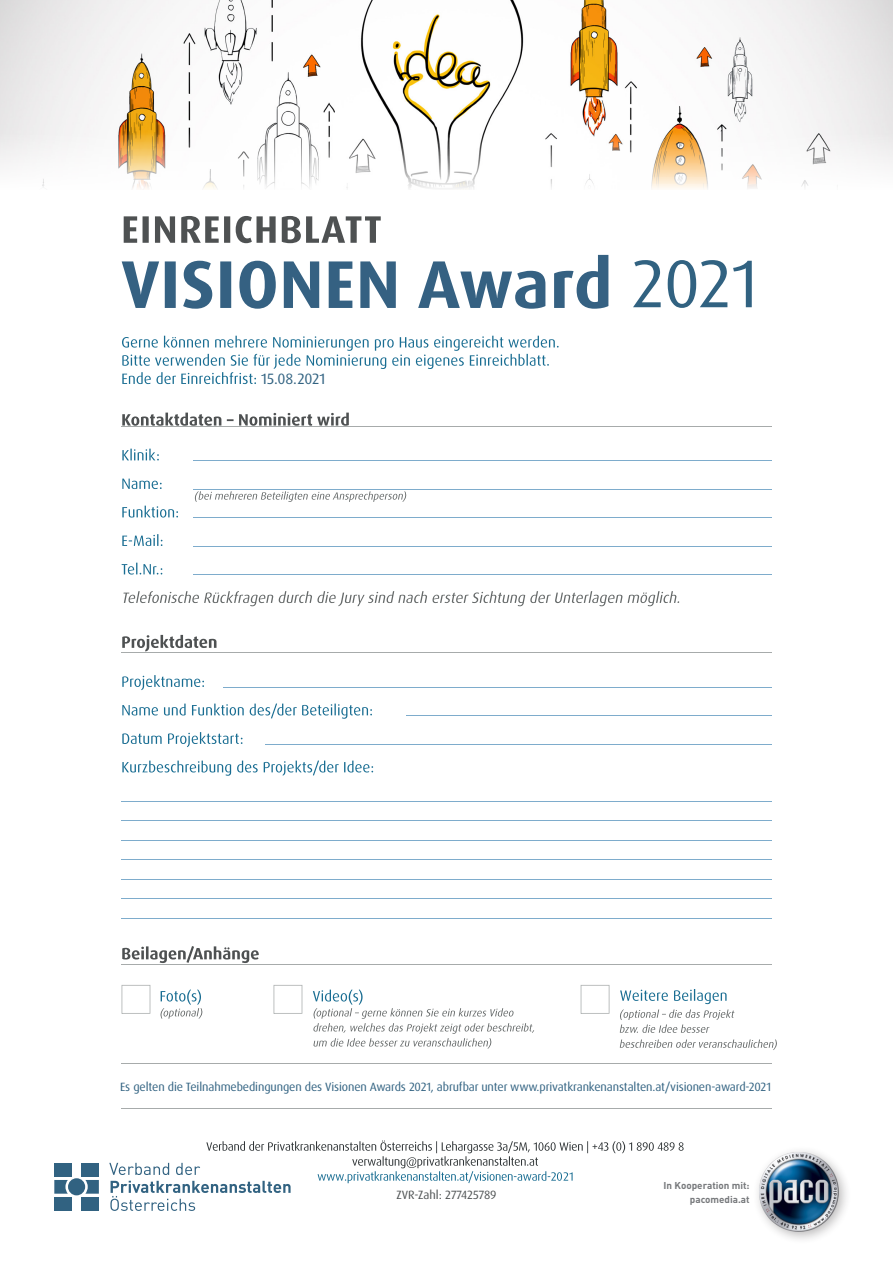
<style>
.page{position:relative;width:893px;height:1263px;background:#fff}
.page>*{position:absolute;margin:0;border:0;box-sizing:border-box;transform-origin:0 0}
.t1{font:67.5px "Dax Pro";color:#316281}
.t2{font:15px "Dax Pro";letter-spacing:-.005em;color:#316281}
.t3{font:12px "Dax Pro";letter-spacing:-.01em;color:#316281}
.t4{font:12px "Dax Pro";color:#4d5152}
.t5{font:700 9.9px "DIN Pro";color:#76787b}
</style>
<div class="page">
<img style="left:0;top:0;width:893px;height:189px">
<hr style="left:193px;top:460px;width:579px;height:1px;background:#7eaccc">
<hr style="left:193px;top:489px;width:579px;height:1px;background:#7eaccc">
<hr style="left:193px;top:517px;width:579px;height:1px;background:#7eaccc">
<hr style="left:193px;top:546px;width:579px;height:1px;background:#7eaccc">
<hr style="left:193px;top:574px;width:579px;height:1px;background:#7eaccc">
<svg style="left:122px;top:449px;width:37px;height:11px"></svg>
<svg style="left:122px;top:479px;width:40px;height:10px"></svg>
<svg style="left:122px;top:506px;width:56px;height:12px"></svg>
<svg style="left:122px;top:534px;width:40px;height:12px"></svg>
<svg style="left:122px;top:563px;width:40px;height:12px"></svg>
<svg style="left:123px;top:591px;width:556px;height:15px"></svg>
<hr style="left:223px;top:687px;width:549px;height:1px;background:#7eaccc">
<hr style="left:406px;top:715px;width:366px;height:1px;background:#7eaccc">
<hr style="left:266px;top:744px;width:506px;height:1px;background:#7eaccc">
<hr style="left:121px;top:801px;width:651px;height:1px;background:#7eaccc">
<hr style="left:121px;top:820px;width:651px;height:1px;background:#7eaccc">
<hr style="left:121px;top:840px;width:651px;height:1px;background:#7eaccc">
<hr style="left:121px;top:859px;width:651px;height:1px;background:#7eaccc">
<hr style="left:121px;top:879px;width:651px;height:1px;background:#7eaccc">
<hr style="left:121px;top:898px;width:651px;height:1px;background:#7eaccc">
<hr style="left:121px;top:918px;width:651px;height:1px;background:#7eaccc">
<svg style="left:122px;top:635px;width:94px;height:16px"></svg>
<svg style="left:122px;top:675px;width:82px;height:15px"></svg>
<svg style="left:122px;top:703px;width:250px;height:16px"></svg>
<svg style="left:122px;top:732px;width:120px;height:15px"></svg>
<svg style="left:122px;top:760px;width:251px;height:16px"></svg>
<svg style="left:195px;top:491px;width:211px;height:11px"></svg>
<hr style="left:121px;top:426px;width:651px;height:1px;background:#a7abab">
<hr style="left:121px;top:652px;width:651px;height:1px;background:#a7abab">
<svg style="left:122px;top:946px;width:137px;height:17px"></svg>
<svg style="left:160px;top:989px;width:43px;height:30px"></svg>
<svg style="left:620px;top:989px;width:114px;height:44px"></svg>
<svg style="left:620px;top:1039px;width:157px;height:11px"></svg>
<svg style="left:313px;top:989px;width:221px;height:60px"></svg>
<hr style="left:121px;top:964px;width:651px;height:1px;background:#a7abab">
<hr style="left:121px;top:1063px;width:651px;height:1px;background:#a7abab">
<svg style="left:124px;top:216px;width:257px;height:27px"></svg>
<svg style="left:122px;top:261px;width:274px;height:48px"></svg>
<svg style="left:418px;top:255px;width:190px;height:54px"></svg>
<svg style="left:122px;top:336px;width:437px;height:48px"></svg>
<svg style="left:122px;top:413px;width:227px;height:13px"></svg>
<hr style="left:121px;top:1108px;width:651px;height:1px;background:#a7abab">
<svg style="left:122px;top:985px;width:28px;height:29px"></svg>
<svg style="left:274px;top:985px;width:28px;height:29px"></svg>
<svg style="left:581px;top:985px;width:28px;height:29px"></svg>
<div style="left:259px;top:370px;width:97px;height:19px;background:#fff"></div>
<div style="left:82px;top:1197px;width:17px;height:14px;background:#316281"></div>
<div style="left:54px;top:1197px;width:17px;height:14px;background:#316281"></div>
<svg style="left:85px;top:1180px;width:14px;height:14px"></svg>
<svg style="left:54px;top:1180px;width:14px;height:14px"></svg>
<div style="left:82px;top:1163px;width:17px;height:13px;background:#316281"></div>
<div style="left:54px;top:1163px;width:17px;height:13px;background:#316281"></div>
<div style="left:68px;top:1178px;width:17px;height:17px;background:#316281;border-radius:50%"></div>
<svg style="left:109px;top:1140px;width:575px;height:71px"></svg>
<div style="left:753px;top:1146px;width:98px;height:98px;background:#231f20;opacity:.3"></div>
<img style="left:759px;top:1152px;width:79px;height:79px">
<p class="t2" style="left:261px;top:369px;width:66px">15.08.2021</p>
<p class="t1" style="left:632px;top:240px;width:129px">2021</p>
<p class="t3" style="left:120px;top:1079px;width:653px">Es gelten die Teilnahmebedingungen des Visionen Awards 2021, abrufbar unter www.privatkrankenanstalten.at/visionen-award-2021</p>
<p class="t4" style="left:396px;top:1187px;width:102px">ZVR-Zahl: 277425789</p>
<p class="t5" style="left:664px;top:1178px;width:88px">In Kooperation mit:</p>
<p class="t5" style="left:690px;top:1192px;width:61px">pacomedia.at</p>
</div>
